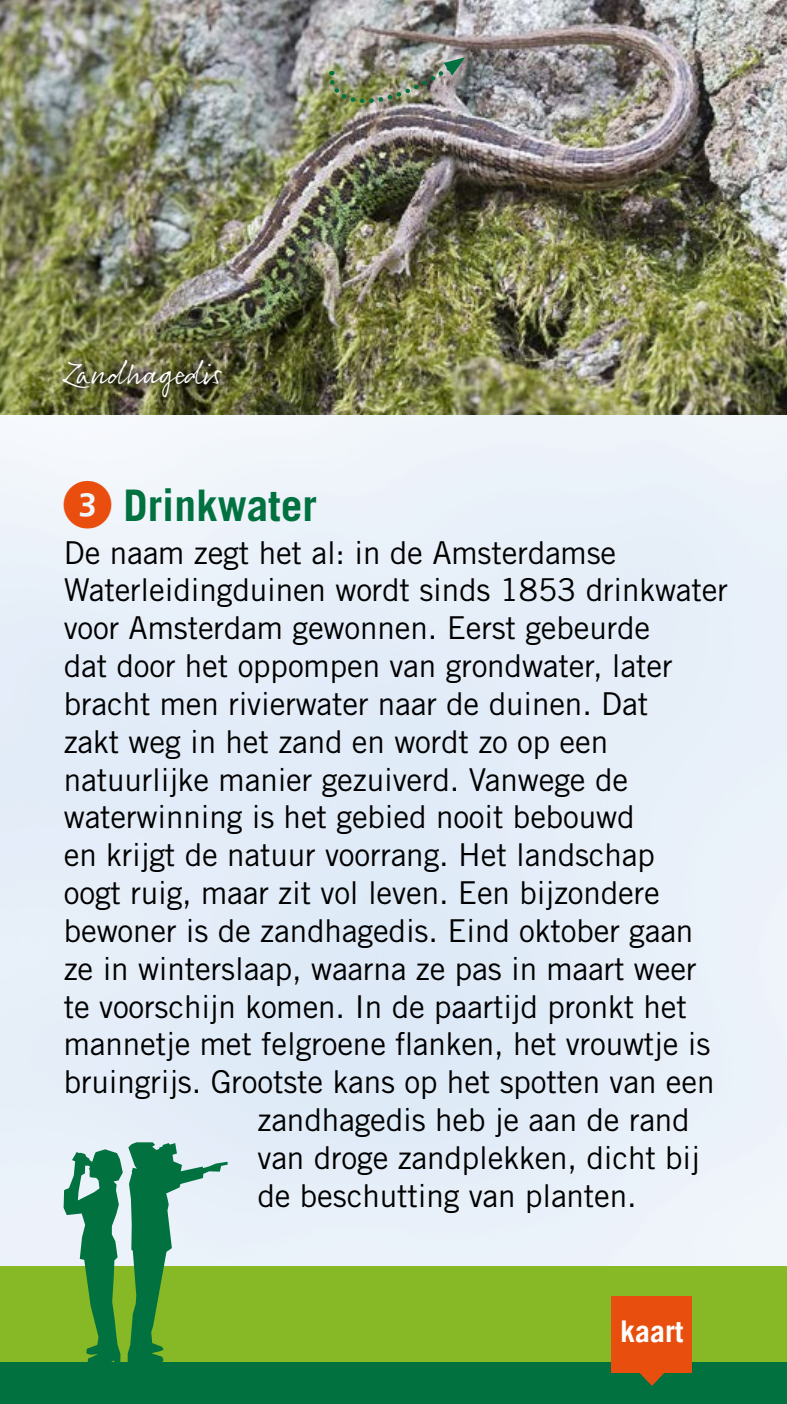
<style>
.page{position:relative;width:787px;height:1404px;background:#fff}
.page>*{position:absolute;margin:0;border:0;box-sizing:border-box;transform-origin:0 0}
.t1{font:700 43.5px "Trade Gothic LT Std";color:#00713f}
.t2{font:31.5px "Trade Gothic LT Std";letter-spacing:-.005em;color:#000}
.t3{font:31.5px "Rollerscript Smooth";color:#fff}
.t4{font:700 30px "Trade Gothic LT";color:#fff}
.s1{font-family:"DDI Ziffern Kreis";font-weight:400;font-size:48px;color:#e94e0f}
</style>
<div class="page">
<img style="left:0;top:414px;width:787px;height:852px">
<img style="left:0;top:0;width:787px;height:414px">
<div style="left:0;top:1361px;width:787px;height:42px;background:#00713f"></div>
<div style="left:0;top:1266px;width:787px;height:95px;background:#87b826"></div>
<svg style="left:55px;top:352px;width:176px;height:53px;background:#5f6037"></svg>
<svg style="left:64px;top:1142px;width:164px;height:220px"></svg>
<img style="left:326px;top:57px;width:139px;height:57px">
<div style="left:611px;top:1296px;width:81px;height:76px;background:#e84f0f"></div>
<svg style="left:639px;top:1372px;width:25px;height:13px"></svg>
<p class="t3" style="left:64px;top:354px;width:161px">Zandhagedis</p>
<h1 class="t1" style="left:64px;top:479px;width:255px"><span class="s1">3</span> Drinkwater</h1>
<p class="t2" style="left:64px;top:533px;width:554px">De naam zegt het al: in de Amsterdamse</p>
<p class="t2" style="left:64px;top:571px;width:665px">Waterleidingduinen wordt sinds 1853 drinkwater</p>
<p class="t2" style="left:64px;top:609px;width:588px">voor Amsterdam gewonnen. Eerst gebeurde</p>
<p class="t2" style="left:64px;top:646px;width:610px">dat door het oppompen van grondwater, later</p>
<p class="t2" style="left:64px;top:684px;width:586px">bracht men rivierwater naar de duinen. Dat</p>
<p class="t2" style="left:64px;top:722px;width:546px">zakt weg in het zand en wordt zo op een</p>
<p class="t2" style="left:64px;top:760px;width:566px">natuurlijke manier gezuiverd. Vanwege de</p>
<p class="t2" style="left:64px;top:798px;width:572px">waterwinning is het gebied nooit bebouwd</p>
<p class="t2" style="left:64px;top:835px;width:592px">en krijgt de natuur voorrang. Het landschap</p>
<p class="t2" style="left:64px;top:873px;width:597px">oogt ruig, maar zit vol leven. Een bijzondere</p>
<p class="t2" style="left:64px;top:911px;width:631px">bewoner is de zandhagedis. Eind oktober gaan</p>
<p class="t2" style="left:64px;top:949px;width:634px">ze in winterslaap, waarna ze pas in maart weer</p>
<p class="t2" style="left:64px;top:987px;width:624px">te voorschijn komen. In de paartijd pronkt het</p>
<p class="t2" style="left:64px;top:1024px;width:648px">mannetje met felgroene flanken, het vrouwtje is</p>
<p class="t2" style="left:64px;top:1062px;width:652px">bruingrijs. Grootste kans op het spotten van een</p>
<p class="t2" style="left:257px;top:1100px;width:434px">zandhagedis heb je aan de rand</p>
<p class="t2" style="left:257px;top:1138px;width:444px">van droge zandplekken, dicht bij</p>
<p class="t2" style="left:257px;top:1176px;width:381px">de beschutting van planten.</p>
<p class="t4" style="left:620px;top:1313px;width:65px">kaart</p>
</div>
